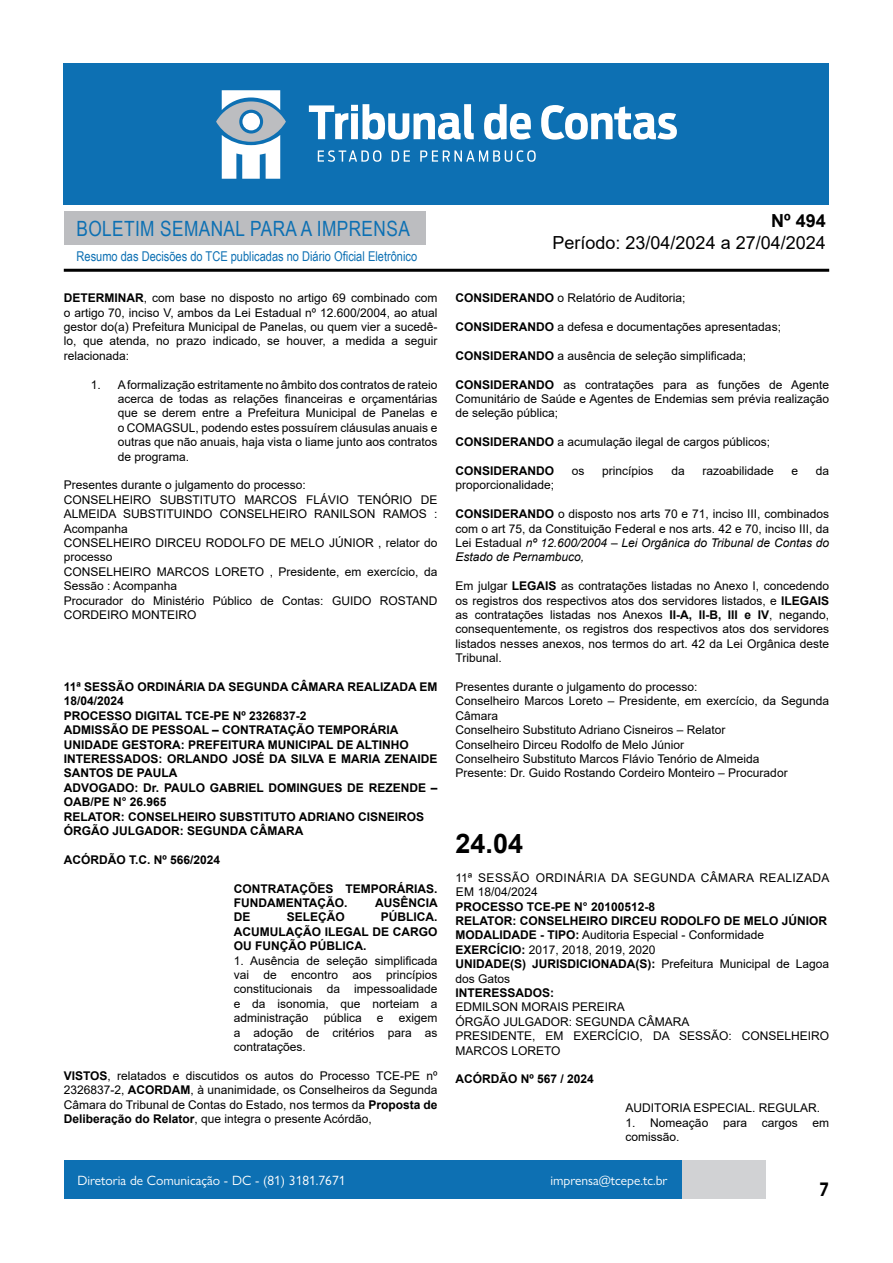
<style>
.page{position:relative;width:893px;height:1263px;background:#fff}
.page>*{position:absolute;margin:0;border:0;box-sizing:border-box;transform-origin:0 0}
.t1{font:700 27px "Arial";color:#000}
.t2{font:21px "Arial Narrow";letter-spacing:.02em;color:#0d70b3}
.t3{font:18px "Arial";color:#000}
.t4{font:700 18px "Arial";color:#000}
.t5{font:600 18px "Avant Garde";color:#000}
.t6{font:13.5px "Gill Sans Nova";color:#fff}
.t7{font:13.5px "Arial Narrow";color:#0d70b3}
.t8{font:12px/14.4px "Arial";color:#000;text-align:justify}
.t9{font:700 12px/14.4px "Arial";color:#000}
.t10{font:12px/14.4px "Arial";letter-spacing:.035em;color:#000}
.s1{font-weight:700}
.s2{font-style:italic}
</style>
<div class="page">
<div style="left:148px;top:1160px;width:617px;height:39px;background:#d1d2d4"></div>
<div style="left:64px;top:211px;width:361px;height:33px;background:#bcbdc0"></div>
<hr style="left:64px;top:269px;width:765px;height:3px;background:#000">
<div style="left:64px;top:64px;width:765px;height:141px;background:#0d70b3"></div>
<svg style="left:309px;top:104px;width:165px;height:36px"></svg>
<svg style="left:484px;top:104px;width:47px;height:36px"></svg>
<svg style="left:541px;top:105px;width:136px;height:35px"></svg>
<svg style="left:318px;top:150px;width:63px;height:12px"></svg>
<svg style="left:392px;top:150px;width:18px;height:12px"></svg>
<svg style="left:420px;top:150px;width:116px;height:12px"></svg>
<svg style="left:216px;top:90px;width:70px;height:89px"></svg>
<div style="left:64px;top:1160px;width:617px;height:39px;background:#0d70b3"></div>
<h2 class="t2" style="left:77px;top:213px;width:335px">BOLETIM SEMANAL PARA A IMPRENSA</h2>
<p class="t7" style="left:77px;top:246px;width:342px">Resumo das Decisões do TCE publicadas no Diário Oficial Eletrônico</p>
<p class="t8" style="left:64px;top:291px;width:375px"><span class="s1">DETERMINAR</span>, com base no disposto no artigo 69 combinado com o artigo 70, inciso V, ambos da Lei Estadual nº 12.600/2004, ao atual gestor do(a) Prefeitura Municipal de Panelas, ou quem vier a sucedê&shy;lo, que atenda, no prazo indicado, se houver, a medida a seguir relacionada:</p>
<p class="t8" style="left:118px;top:377px;width:321px;text-indent:-27px">1. A formalização estritamente no âmbito dos contratos de rateio acerca de todas as relações financeiras e orçamentárias que se derem entre a Prefeitura Municipal de Panelas e o COMAGSUL, podendo estes possuírem cláusulas anuais e outras que não anuais, haja vista o liame junto aos contratos de programa.</p>
<p class="t8" style="left:64px;top:478px;width:244px">Presentes durante o julgamento do processo:</p>
<p class="t8" style="left:64px;top:492px;width:375px">CONSELHEIRO SUBSTITUTO MARCOS FLÁVIO TENÓRIO DE ALMEIDA SUBSTITUINDO CONSELHEIRO RANILSON RAMOS :<br>Acompanha</p>
<p class="t8" style="left:64px;top:535px;width:375px">CONSELHEIRO DIRCEU RODOLFO DE MELO JÚNIOR , relator do processo</p>
<p class="t8" style="left:64px;top:564px;width:375px">CONSELHEIRO MARCOS LORETO , Presidente, em exercício, da<br>Sessão : Acompanha</p>
<p class="t8" style="left:64px;top:593px;width:375px">Procurador do Ministério Público de Contas: GUIDO ROSTAND<br>CORDEIRO MONTEIRO</p>
<p class="t9" style="left:64px;top:680px;width:375px">11ª SESSÃO ORDINÁRIA DA SEGUNDA CÂMARA REALIZADA EM<br>18/04/2024</p>
<p class="t9" style="left:64px;top:708px;width:244px">PROCESSO DIGITAL TCE-PE Nº 2326837-2</p>
<p class="t9" style="left:64px;top:723px;width:336px">ADMISSÃO DE PESSOAL – CONTRATAÇÃO TEMPORÁRIA</p>
<p class="t9" style="left:64px;top:737px;width:346px">UNIDADE GESTORA: PREFEITURA MUNICIPAL DE ALTINHO</p>
<p class="t9" style="left:64px;top:752px;width:375px">INTERESSADOS: ORLANDO JOSÉ DA SILVA E MARIA ZENAIDE<br>SANTOS DE PAULA</p>
<p class="t9" style="left:64px;top:780px;width:375px">ADVOGADO: Dr. PAULO GABRIEL DOMINGUES DE REZENDE –<br>OAB/PE N° 26.965</p>
<p class="t9" style="left:64px;top:809px;width:362px">RELATOR: CONSELHEIRO SUBSTITUTO ADRIANO CISNEIROS</p>
<p class="t9" style="left:64px;top:824px;width:241px">ÓRGÃO JULGADOR: SEGUNDA CÂMARA</p>
<p class="t9" style="left:64px;top:852px;width:158px">ACÓRDÃO T.C. Nº 566/2024</p>
<p class="t9" style="left:234px;top:881px;width:205px">CONTRATAÇÕES TEMPORÁRIAS.<br>FUNDAMENTAÇÃO.</p>
<p class="t9" style="left:375px;top:896px;width:64px">AUSÊNCIA</p>
<p class="t9" style="left:234px;top:910px;width:205px;text-align:justify;text-indent:147px">PÚBLICA.<br>ACUMULAÇÃO ILEGAL DE CARGO OU FUNÇÃO PÚBLICA.</p>
<p class="t8" style="left:234px;top:953px;width:205px">1. Ausência de seleção simplificada vai de encontro aos princípios constitucionais da impessoalidade e da isonomia, que norteiam a administração</p>
<p class="t9" style="left:234px;top:910px;width:18px">DE</p>
<p class="t9" style="left:287px;top:910px;width:60px">SELEÇÃO</p>
<p class="t8" style="left:324px;top:1011px;width:40px">pública</p>
<p class="t8" style="left:377px;top:1011px;width:8px">e</p>
<p class="t8" style="left:234px;top:1011px;width:205px;text-indent:165px">exigem a adoção de critérios para as contratações.</p>
<p class="t8" style="left:64px;top:1068px;width:375px"><span class="s1">VISTOS</span>, relatados e discutidos os autos do Processo TCE-PE nº 2326837-2, <span class="s1">ACORDAM</span>, à unanimidade, os Conselheiros da Segunda Câmara do Tribunal de Contas do Estado, nos termos da <span class="s1">Proposta de Deliberação do Relator</span>, que integra o presente Acórdão,</p>
<h3 class="t4" style="left:771px;top:208px;width:56px">Nº 494</h3>
<h3 class="t3" style="left:552px;top:230px;width:275px">Período: 23/04/2024 a 27/04/2024</h3>
<p class="t8" style="left:455px;top:291px;width:232px"><span class="s1">CONSIDERANDO</span> o Relatório de Auditoria;</p>
<p class="t8" style="left:455px;top:319px;width:327px"><span class="s1">CONSIDERANDO</span> a defesa e documentações apresentadas;</p>
<p class="t8" style="left:455px;top:348px;width:292px"><span class="s1">CONSIDERANDO</span> a ausência de seleção simplificada;</p>
<p class="t8" style="left:455px;top:377px;width:375px"><span class="s1">CONSIDERANDO</span> as contratações para as funções de Agente Comunitário de Saúde e Agentes de Endemias sem prévia realização de seleção pública;</p>
<p class="t8" style="left:455px;top:435px;width:316px"><span class="s1">CONSIDERANDO</span> a acumulação ilegal de cargos públicos;</p>
<p class="t9" style="left:455px;top:464px;width:100px">CONSIDERANDO</p>
<p class="t8" style="left:572px;top:463px;width:14px">os</p>
<p class="t8" style="left:602px;top:463px;width:53px">princípios</p>
<p class="t8" style="left:671px;top:463px;width:15px">da</p>
<p class="t8" style="left:702px;top:463px;width:73px">razoabilidade</p>
<p class="t8" style="left:791px;top:463px;width:8px">e</p>
<p class="t8" style="left:816px;top:463px;width:15px">da</p>
<p class="t8" style="left:455px;top:478px;width:100px">proporcionalidade;</p>
<p class="t8" style="left:455px;top:507px;width:375px"><span class="s1">CONSIDERANDO</span> o disposto nos arts 70 e 71, inciso III, combinados com o art 75, da Constituição Federal e nos arts. 42 e 70, inciso III, da Lei Estadual <span class="s2">nº 12.600/2004 – Lei Orgânica do Tribunal de Contas do Estado de Pernambuco,</span></p>
<p class="t8" style="left:455px;top:579px;width:375px">Em julgar <span class="s1">LEGAIS</span> as contratações listadas no Anexo I, concedendo os registros dos respectivos atos dos servidores listados, e <span class="s1">ILEGAIS </span>as contratações listadas nos Anexos <span class="s1">II-A, II-B, III e IV</span>, negando, consequentemente, os registros dos respectivos atos dos servidores listados nesses anexos, nos termos do art. 42 da Lei Orgânica deste Tribunal.</p>
<p class="t8" style="left:455px;top:679px;width:244px">Presentes durante o julgamento do processo:</p>
<p class="t8" style="left:455px;top:694px;width:375px">Conselheiro Marcos Loreto – Presidente, em exercício, da Segunda<br>Câmara</p>
<p class="t8" style="left:455px;top:723px;width:272px">Conselheiro Substituto Adriano Cisneiros – Relator</p>
<p class="t8" style="left:455px;top:737px;width:230px">Conselheiro Dirceu Rodolfo de Melo Júnior</p>
<p class="t8" style="left:455px;top:751px;width:305px">Conselheiro Substituto Marcos Flávio Tenório de Almeida</p>
<p class="t8" style="left:455px;top:766px;width:334px">Presente: Dr. Guido Rostando Cordeiro Monteiro – Procurador</p>
<p class="t1" style="left:455px;top:824px;width:69px">24.04</p>
<p class="t10" style="left:455px;top:870px;width:376px">11ª SESSÃO ORDINÁRIA DA SEGUNDA CÂMARA REALIZADA<br>EM 18/04/2024</p>
<p class="t9" style="left:455px;top:899px;width:201px">PROCESSO TCE-PE N° 20100512-8</p>
<p class="t9" style="left:455px;top:914px;width:373px">RELATOR: CONSELHEIRO DIRCEU RODOLFO DE MELO JÚNIOR</p>
<p class="t8" style="left:455px;top:928px;width:310px"><span class="s1">MODALIDADE - TIPO:</span> Auditoria Especial - Conformidade</p>
<p class="t8" style="left:455px;top:942px;width:202px"><span class="s1">EXERCÍCIO:</span> 2017, 2018, 2019, 2020</p>
<p class="t8" style="left:455px;top:957px;width:375px"><span class="s1">UNIDADE(S) JURISDICIONADA(S):</span> Prefeitura Municipal de Lagoa dos Gatos</p>
<p class="t9" style="left:455px;top:986px;width:100px">INTERESSADOS:</p>
<p class="t8" style="left:455px;top:1000px;width:171px">EDMILSON MORAIS PEREIRA</p>
<p class="t8" style="left:455px;top:1014px;width:236px">ÓRGÃO JULGADOR: SEGUNDA CÂMARA</p>
<p class="t8" style="left:455px;top:1029px;width:375px">PRESIDENTE, EM EXERCÍCIO, DA SESSÃO: CONSELHEIRO<br>MARCOS LORETO</p>
<p class="t9" style="left:455px;top:1072px;width:140px">ACÓRDÃO Nº 567 / 2024</p>
<p class="t8" style="left:626px;top:1101px;width:196px">AUDITORIA ESPECIAL. REGULAR.</p>
<p class="t8" style="left:626px;top:1115px;width:205px">1. Nomeação para cargos em comissão.</p>
<p class="t6" style="left:77px;top:1172px;width:270px">Diretoria de Comunicação - DC - (81) 3181.7671</p>
<p class="t6" style="left:550px;top:1172px;width:119px">imprensa@tcepe.tc.br</p>
<h3 class="t5" style="left:819px;top:1177px;width:12px">7</h3>
</div>
